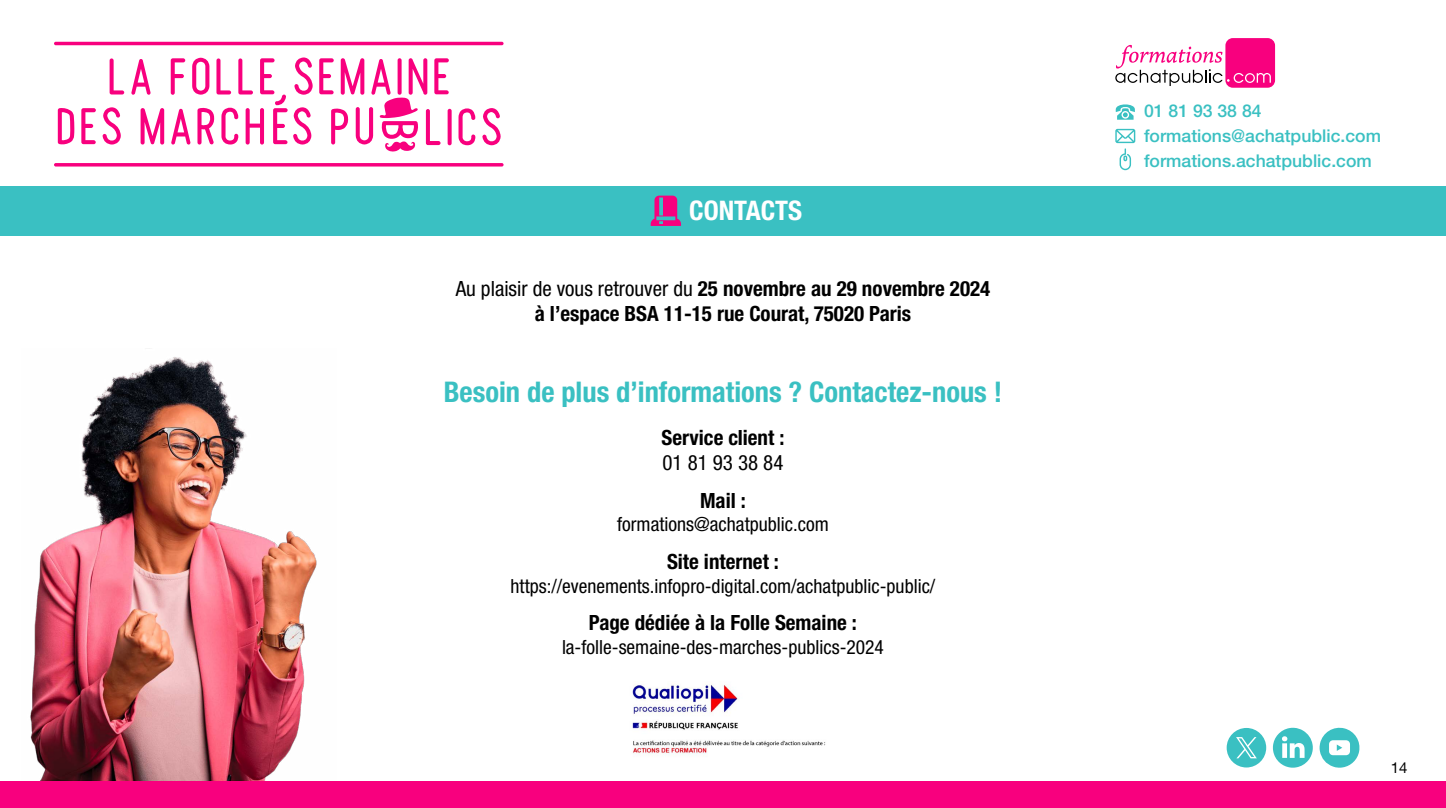
<style>
.page{position:relative;width:1446px;height:808px;background:#fff}
.page>*{position:absolute;margin:0;border:0;box-sizing:border-box;transform-origin:0 0}
.t1{font:700 condensed 28.5px "Helvetica Neue LT Std";color:#3ac0c2}
.t2{font:700 condensed 27px "Helvetica Neue LT Std";color:#fff}
.t3{font:700 condensed 21px/25.2px "Helvetica Neue LT Std";color:#000;text-align:center}
.t4{font:condensed 21px "Helvetica Neue LT Std";color:#000}
.t5{font:condensed 19.5px "Helvetica Neue LT Std";color:#000}
.t6{font:500 17.55px/24.9px "Helvetica Neue LT Std";color:#3ac0c2}
.t7{font:15px "Helvetica Neue LT Std";color:#000}
.s1{font-weight:400}
</style>
<div class="page">
<div style="left:0;top:781px;width:1446px;height:27px;background:#f8007e"></div>
<svg style="left:54px;top:163px;width:449px;height:4px;background:#f8208e"></svg>
<hr style="left:54px;top:42px;width:449px;height:3px;background:#f8007e;border-radius:2px">
<svg style="left:58px;top:57px;width:443px;height:95px"></svg>
<div style="left:0;top:186px;width:1446px;height:49px;background:#3ac0c2"></div>
<svg style="left:651px;top:196px;width:30px;height:30px"></svg>
<img style="left:632px;top:683px;width:194px;height:72px">
<svg style="left:1319px;top:727px;width:41px;height:41px"></svg>
<svg style="left:1273px;top:728px;width:39px;height:40px"></svg>
<svg style="left:1226px;top:728px;width:40px;height:39px"></svg>
<svg style="left:1115px;top:104px;width:20px;height:16px"></svg>
<svg style="left:1115px;top:129px;width:20px;height:41px"></svg>
<div style="left:1225px;top:38px;width:50px;height:50px;background:#f8007e;border-radius:7px"></div>
<svg style="left:1115px;top:45px;width:156px;height:41px"></svg>
<img style="left:30px;top:357px;width:287px;height:424px">
<p class="t2" style="left:689px;top:194px;width:114px">CONTACTS</p>
<p class="t3" style="left:456px;top:275px;width:536px"><span class="s1">Au plaisir de vous retrouver du</span> 25 novembre au 29 novembre 2024 à l’espace BSA 11-15 rue Courat, 75020 Paris</p>
<h1 class="t1" style="left:444px;top:375px;width:560px">Besoin de plus d’informations ? Contactez-nous !</h1>
<p class="t3" style="left:661px;top:424px;width:124px">Service client :</p>
<p class="t4" style="left:662px;top:450px;width:122px">01 81 93 38 84</p>
<p class="t3" style="left:700px;top:487px;width:47px">Mail :</p>
<p class="t5" style="left:617px;top:513px;width:213px">formations@achatpublic.com</p>
<p class="t3" style="left:667px;top:549px;width:113px">Site internet :</p>
<p class="t5" style="left:510px;top:574px;width:426px">https://evenements.infopro-digital.com/achatpublic-public/</p>
<p class="t3" style="left:589px;top:610px;width:269px">Page dédiée à la Folle Semaine :</p>
<p class="t5" style="left:562px;top:636px;width:323px">la-folle-semaine-des-marches-publics-2024</p>
<p class="t6" style="left:1144px;top:98px;width:238px">01 81 93 38 84 formations@achatpublic.com formations.achatpublic.com</p>
<p class="t7" style="left:1391px;top:759px;width:18px">14</p>
</div>
